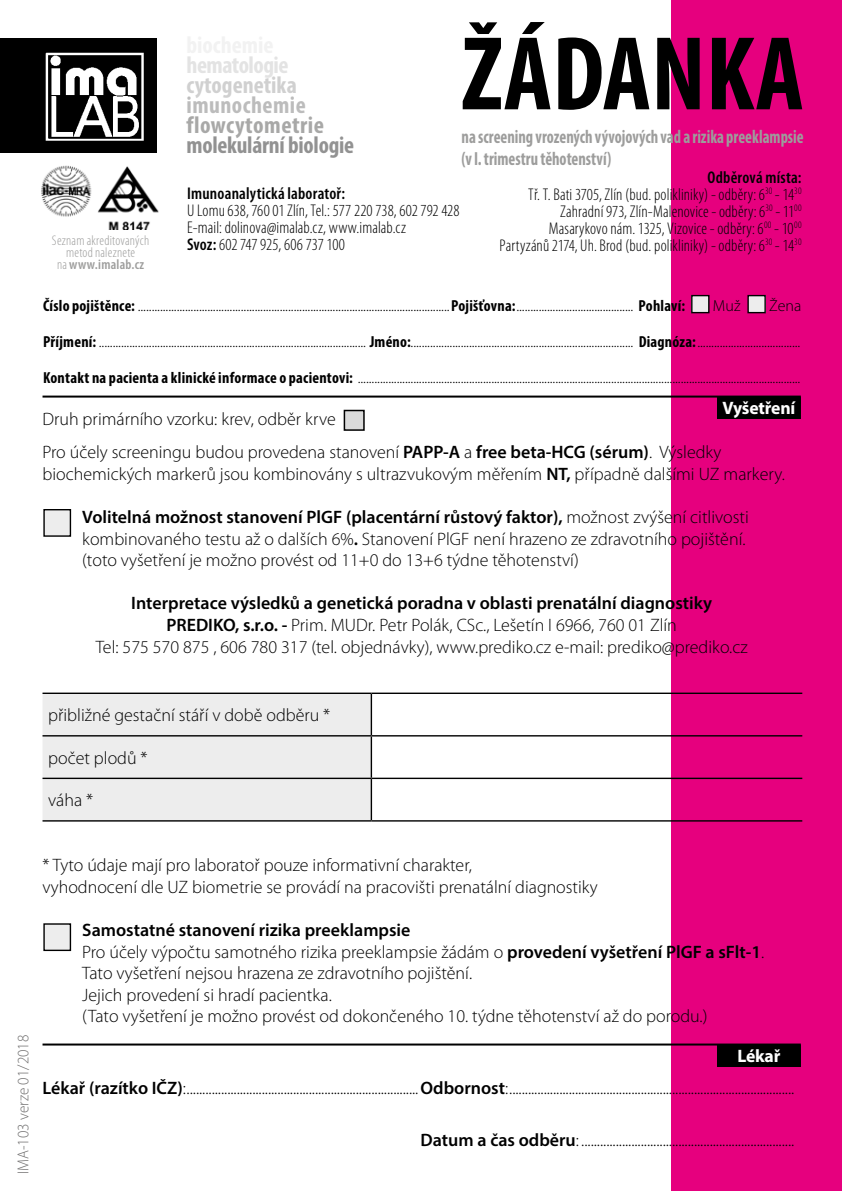
<style>
.page{position:relative;width:842px;height:1191px;background:#fff}
.page>*{position:absolute;margin:0;border:0;box-sizing:border-box;transform-origin:0 0}
.t1{font:700 condensed 106px "Myriad Pro";color:#000}
.t2{font:700 condensed 24px "Myriad Pro";letter-spacing:-.01em;color:#929292}
.t3{font:700 condensed 24px "Myriad Pro";letter-spacing:.02em;color:#a8a8a7}
.t4{font:700 condensed 24px "Myriad Pro";color:#d0d0d0}
.t5{font:700 condensed 24px "Myriad Pro";letter-spacing:-.02em;color:#e3e3e3}
.t6{font:700 condensed 24px "Myriad Pro";letter-spacing:.02em;color:#bcbcbc}
.t7{font:700 condensed 19px/22px "Myriad Pro";color:#9d9d9c;scale:.86 1}
.t8{font:300 18px/21.6px "Myriad Pro";color:#000}
.t9{font:700 18px "Myriad Pro";letter-spacing:-.01em;color:#fff}
.t10{font:300 condensed 17px/17px "Myriad Pro";letter-spacing:.005em;color:#000}
.t11{font:600 condensed 17px "Myriad Pro";letter-spacing:.01em;color:#000}
.t12{font:300 16px "Myriad Pro";letter-spacing:.005em;color:#000}
.t13{font:300 16px "Myriad Pro";color:#706f6f;scale:.95 1}
.t14{font:300 condensed 14px/12px "Myriad Pro";letter-spacing:.015em;color:#9d9d9c;text-align:center}
.s1{font-weight:600}
.s2{font-weight:700;font-stretch:condensed}
.s3{font-weight:700;color:#fff}
</style>
<div class="page">
<div style="left:672px;top:0;width:170px;height:1191px;background:#e6007e"></div>
<div style="left:0;top:38px;width:157px;height:115px;background:#000"></div>
<img style="left:45px;top:52px;width:99px;height:89px">
<hr style="left:43px;top:395px;width:758px;height:2px;background:#000">
<div style="left:717px;top:397px;width:84px;height:21px;background:#000"></div>
<div style="left:344px;top:410px;width:20px;height:20px;background:#dadada"></div>
<div style="left:344px;top:410px;width:21px;height:21px;border:2px solid #000"></div>
<div style="left:43px;top:694px;width:328px;height:126px;background:#ededed"></div>
<hr style="left:43px;top:692px;width:328px;height:2px;background:#000">
<hr style="left:371px;top:692px;width:431px;height:2px;background:#000">
<hr style="left:371px;top:694px;width:1px;height:41px;background:#000">
<hr style="left:43px;top:735px;width:328px;height:1px;background:#000">
<hr style="left:371px;top:735px;width:431px;height:1px;background:#000">
<hr style="left:371px;top:736px;width:1px;height:41px;background:#000">
<hr style="left:43px;top:777px;width:328px;height:2px;background:#000">
<hr style="left:371px;top:777px;width:431px;height:2px;background:#000">
<hr style="left:371px;top:779px;width:1px;height:41px;background:#000">
<hr style="left:43px;top:820px;width:328px;height:1px;background:#000">
<hr style="left:371px;top:820px;width:431px;height:1px;background:#000">
<hr style="left:43px;top:1043px;width:758px;height:2px;background:#000">
<div style="left:717px;top:1045px;width:84px;height:21px;background:#000"></div>
<img style="left:42px;top:165px;width:116px;height:65px">
<div style="left:44px;top:924px;width:26px;height:26px;background:#ededed"></div>
<div style="left:43px;top:923px;width:28px;height:28px;border:1px solid #000"></div>
<div style="left:44px;top:510px;width:26px;height:26px;background:#ededed"></div>
<div style="left:43px;top:509px;width:28px;height:28px;border:1px solid #000"></div>
<div style="left:692px;top:296px;width:17px;height:17px;background:#ededed"></div>
<div style="left:691px;top:295px;width:18px;height:18px;border:1px solid #000"></div>
<div style="left:748px;top:296px;width:17px;height:17px;background:#ededed"></div>
<div style="left:747px;top:295px;width:19px;height:18px;border:1px solid #000"></div>
<p class="t14" style="left:52px;top:235px;width:99px">Seznam akreditovaných metod naleznete<br>na <span class="s1">www.imalab.cz</span></p>
<h2 class="t5" style="left:187px;top:50px;width:104px">hematologie</h2>
<h2 class="t4" style="left:187px;top:70px;width:112px">cytogenetika</h2>
<h2 class="t6" style="left:187px;top:90px;width:121px">imunochemie</h2>
<h2 class="t3" style="left:187px;top:110px;width:139px">flowcytometrie</h2>
<h2 class="t2" style="left:187px;top:130px;width:169px">molekulární biologie</h2>
<h1 class="t1" style="left:461px;top:8px;width:344px">ŽÁDANKA</h1>
<p class="t7" style="left:461px;top:126px;width:399px">na screening vrozených vývojových vad a rizika preeklampsie (v I. trimestru těhotenství)</p>
<p class="t11" style="left:187px;top:183px;width:160px">Imunoanalytická laboratoř:</p>
<p class="t10" style="left:187px;top:202px;width:274px">U Lomu 638, 760 01 Zlín, Tel.: 577 220 738, 602 792 428<br>E-mail: dolinova@imalab.cz, www.imalab.cz<br><span class="s1">Svoz:</span> 602 747 925, 606 737 100</p>
<p class="t10" style="left:500px;top:169px;width:303px;text-align:right"><span class="s1">Odběrová místa:<br></span>Tř. T. Bati 3705, Zlín (bud. polikliniky) - odběry: 6<sup>30</sup> - 14<sup>30<br></sup>Zahradní 973, Zlín-Malenovice - odběry: 6<sup>30</sup> - 11<sup>00<br></sup>Masarykovo nám. 1325, Vizovice - odběry: 6<sup>00</sup> - 10<sup>00<br></sup>Partyzánů 2174, Uh. Brod (bud. polikliniky) - odběry: 6<sup>30</sup> - 14<sup>30</sup></p>
<p class="t12" style="left:43px;top:296px;width:644px"><span class="s2">Číslo pojištěnce:</span> ................................................................................................................<span class="s2">Pojišťovna:</span>.......................................... <span class="s2">Pohlaví:</span></p>
<p class="t12" style="left:713px;top:296px;width:29px">Muž</p>
<p class="t12" style="left:769px;top:296px;width:34px">Žena</p>
<p class="t12" style="left:43px;top:332px;width:759px"><span class="s2">Příjmení:</span> ................................................................................................ <span class="s2">Jméno:</span>................................................................................ <span class="s2">Diagnóza:</span>.....................................</p>
<p class="t12" style="left:43px;top:368px;width:759px"><span class="s2">Kontakt na pacienta a klinické informace o pacientovi:</span> ...............................................................................................................................................................</p>
<p class="t9" style="left:722px;top:396px;width:74px">Vyšetření</p>
<p class="t8" style="left:43px;top:402px;width:680px;line-height:33px">Druh primárního vzorku: krev, odběr krve<br>Pro účely screeningu budou provedena stanovení <span class="s1">PAPP-A</span> a <span class="s1">free beta-HCG (sérum)</span>. Výsledky</p>
<p class="t8" style="left:43px;top:463px;width:744px">biochemických markerů jsou kombinovány s ultrazvukovým měřením <span class="s1">NT,</span> případně dalšími UZ markery.</p>
<p class="t8" style="left:82px;top:506px;width:668px"><span class="s1">Volitelná možnost stanovení PlGF (placentární růstový faktor),</span> možnost zvýšení citlivosti kombinovaného testu až o dalších 6%<span class="s1">.</span> Stanovení PlGF není hrazeno ze zdravotního pojištění. (toto vyšetření je možno provést od 11+0 do 13+6 týdne těhotenství)</p>
<p class="t8" style="left:96px;top:592px;width:653px;text-align:center"><span class="s1">Interpretace výsledků a genetická poradna v oblasti prenatální diagnostiky<br>PREDIKO, s.r.o. -</span> Prim. MUDr. Petr Polák, CSc., Lešetín I 6966, 760 01 Zlín<br>Tel: 575 570 875 , 606 780 317 (tel. objednávky), www.prediko.cz e-mail: prediko@prediko.cz</p>
<p class="t8" style="left:48px;top:704px;width:284px">přibližné gestační stáří v době odběru *</p>
<p class="t8" style="left:48px;top:747px;width:101px">počet plodů *</p>
<p class="t8" style="left:48px;top:789px;width:47px">váha *</p>
<p class="t13" style="left:13px;top:1174px;width:148px;rotate:-90deg">IMA-103 verze 01/2018</p>
<p class="t8" style="left:43px;top:854px;width:557px">* Tyto údaje mají pro laboratoř pouze informativní charakter,<br>vyhodnocení dle UZ biometrie se provádí na pracovišti prenatální diagnostiky</p>
<p class="t8" style="left:82px;top:919px;width:683px"><span class="s1">Samostatné stanovení rizika preeklampsie<br></span>Pro účely výpočtu samotného rizika preeklampsie žádám o <span class="s1">provedení vyšetření PlGF a sFlt-1</span>.<br>Tato vyšetření nejsou hrazena ze zdravotního pojištění.<br>Jejich provedení si hradí pacientka.<br>(Tato vyšetření je možno provést od dokončeného 10. týdne těhotenství až do porodu.)</p>
<p class="t8" style="left:43px;top:1039px;width:753px;line-height:32px;text-indent:695px"><span class="s3">Lékař<br></span><span class="s1">Lékař (razítko IČZ)</span>:..........................................................................<span class="s1">Odbornost</span>:...........................................................................................</p>
<p class="t8" style="left:421px;top:1129px;width:375px"><span class="s1">Datum a čas odběru</span>: ....................................................................</p>
</div>
